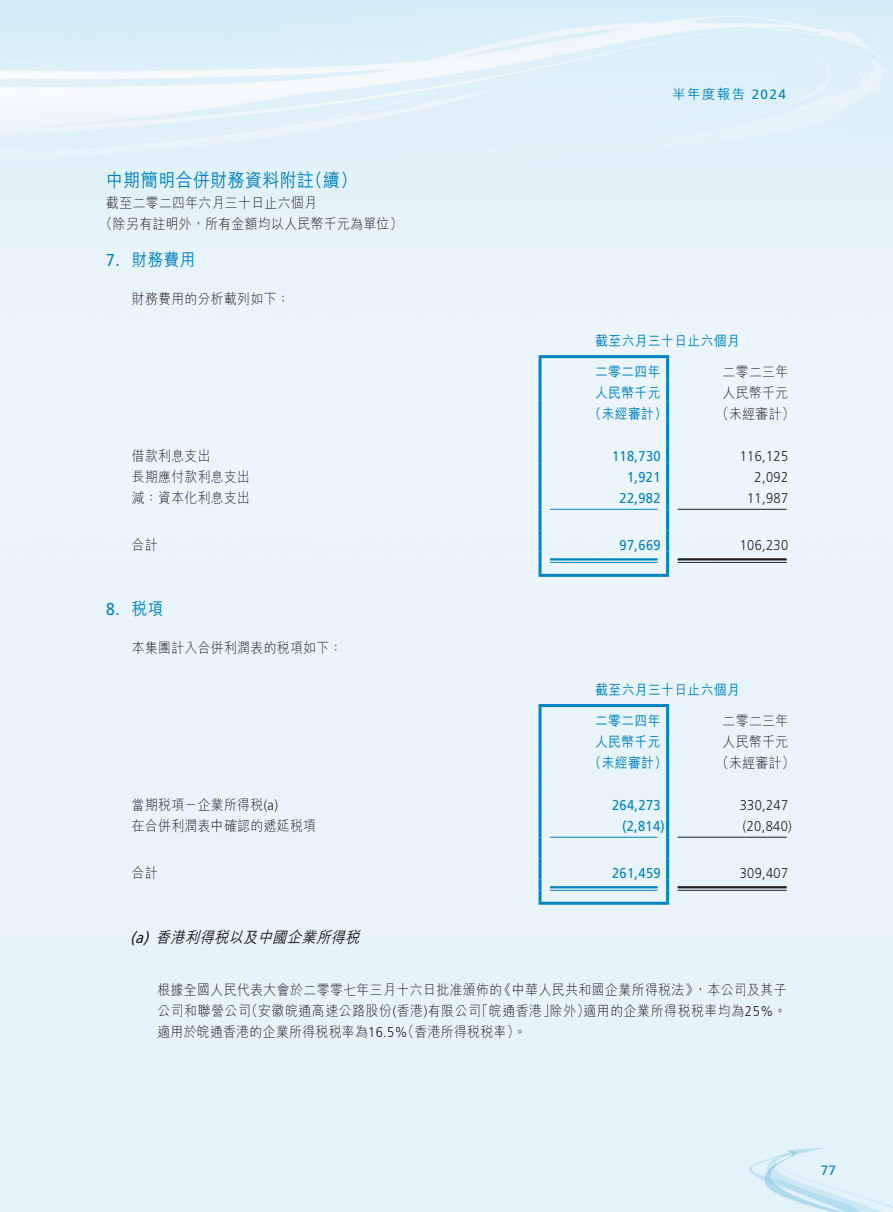
<style>
.page{position:relative;width:893px;height:1212px;background:#fff}
.page>*{position:absolute;margin:0;border:0;box-sizing:border-box;transform-origin:0 0}
.t1{font:500 18.75px "M Hei HK";letter-spacing:.03em;color:#0084c2;scale:.9 1}
.t2{font:500 17.25px "M Hei HK";color:#0084c2;scale:.9 1}
.t3{font:17.25px "Frutiger LT Std";color:#0084c2;scale:.9 1}
.t4{font:italic 500 15.75px "M Hei HK";color:#231f20;scale:.9 1}
.t5{font:300 14.25px/21px "M Hei HK";letter-spacing:.03em;color:#231f20;scale:.9 1}
.t6{font:500 14.25px/31px "M Hei HK";letter-spacing:.03em;color:#0084c2;scale:.9 1}
.t7{font:300 14.25px "Frutiger LT Std";letter-spacing:.03em;color:#231f20;scale:.9 1}
.t8{font:14.25px "Frutiger LT Std";letter-spacing:.03em;color:#0084c2;scale:.9 1}
.t9{font:500 13.5px "M Hei HK";letter-spacing:.1em;color:#0084c2}
.t10{font:13.5px "Frutiger LT Std";color:#0084c2}
.s1{font-family:"Frutiger LT Std";font-weight:400}
.s2{font-family:"M Hei HK";font-weight:500}
.s3{font-family:"Frutiger LT Std"}
</style>
<div class="page">
<svg style="left:538px;top:358px;width:4px;height:21px"></svg>
<hr style="left:538px;top:355px;width:131px;height:3px;background:#0084c2">
<hr style="left:666px;top:358px;width:3px;height:21px;background:#0084c2">
<svg style="left:538px;top:379px;width:4px;height:21px"></svg>
<svg style="left:538px;top:400px;width:4px;height:21px"></svg>
<svg style="left:538px;top:421px;width:4px;height:21px"></svg>
<svg style="left:538px;top:442px;width:4px;height:21px"></svg>
<svg style="left:538px;top:463px;width:4px;height:21px"></svg>
<hr style="left:666px;top:379px;width:3px;height:21px;background:#0084c2">
<hr style="left:666px;top:400px;width:3px;height:21px;background:#0084c2">
<hr style="left:666px;top:421px;width:3px;height:21px;background:#0084c2">
<hr style="left:666px;top:442px;width:3px;height:21px;background:#0084c2">
<hr style="left:666px;top:463px;width:3px;height:21px;background:#0084c2">
<svg style="left:538px;top:484px;width:4px;height:21px"></svg>
<hr style="left:666px;top:484px;width:3px;height:21px;background:#0084c2">
<svg style="left:538px;top:505px;width:4px;height:5px"></svg>
<svg style="left:666px;top:505px;width:3px;height:5px"></svg>
<svg style="left:538px;top:510px;width:4px;height:21px"></svg>
<hr style="left:666px;top:510px;width:3px;height:21px;background:#0084c2">
<svg style="left:538px;top:531px;width:4px;height:21px"></svg>
<hr style="left:666px;top:531px;width:3px;height:21px;background:#0084c2">
<svg style="left:538px;top:552px;width:4px;height:11px"></svg>
<svg style="left:538px;top:563px;width:4px;height:11px"></svg>
<hr style="left:538px;top:574px;width:131px;height:3px;background:#0084c2">
<svg style="left:666px;top:552px;width:3px;height:22px"></svg>
<hr style="left:550px;top:509px;width:108px;height:1px;background:#0084c2">
<hr style="left:678px;top:509px;width:109px;height:1px;background:#231f20">
<hr style="left:550px;top:558px;width:108px;height:2px;background:#0084c2">
<hr style="left:550px;top:562px;width:108px;height:1px;background:#0084c2">
<hr style="left:678px;top:558px;width:109px;height:2px;background:#231f20">
<hr style="left:678px;top:562px;width:109px;height:1px;background:#231f20">
<svg style="left:538px;top:707px;width:4px;height:21px"></svg>
<hr style="left:538px;top:704px;width:131px;height:3px;background:#0084c2">
<hr style="left:666px;top:707px;width:3px;height:21px;background:#0084c2">
<svg style="left:538px;top:728px;width:4px;height:21px"></svg>
<svg style="left:538px;top:749px;width:4px;height:21px"></svg>
<svg style="left:538px;top:770px;width:4px;height:21px"></svg>
<svg style="left:538px;top:791px;width:4px;height:21px"></svg>
<hr style="left:666px;top:728px;width:3px;height:21px;background:#0084c2">
<hr style="left:666px;top:749px;width:3px;height:21px;background:#0084c2">
<hr style="left:666px;top:770px;width:3px;height:21px;background:#0084c2">
<hr style="left:666px;top:791px;width:3px;height:21px;background:#0084c2">
<svg style="left:538px;top:812px;width:4px;height:21px"></svg>
<hr style="left:666px;top:812px;width:3px;height:21px;background:#0084c2">
<svg style="left:538px;top:833px;width:4px;height:4px"></svg>
<svg style="left:666px;top:833px;width:3px;height:4px"></svg>
<svg style="left:538px;top:837px;width:4px;height:21px"></svg>
<hr style="left:666px;top:837px;width:3px;height:21px;background:#0084c2">
<svg style="left:538px;top:858px;width:4px;height:21px"></svg>
<hr style="left:666px;top:858px;width:3px;height:21px;background:#0084c2">
<svg style="left:538px;top:879px;width:4px;height:12px"></svg>
<svg style="left:538px;top:891px;width:4px;height:11px"></svg>
<hr style="left:538px;top:902px;width:131px;height:3px;background:#0084c2">
<svg style="left:666px;top:879px;width:3px;height:23px"></svg>
<hr style="left:550px;top:837px;width:108px;height:1px;background:#0084c2">
<hr style="left:678px;top:837px;width:109px;height:1px;background:#231f20">
<hr style="left:550px;top:886px;width:108px;height:2px;background:#0084c2">
<hr style="left:550px;top:890px;width:108px;height:1px;background:#0084c2">
<hr style="left:678px;top:886px;width:109px;height:2px;background:#231f20">
<hr style="left:678px;top:890px;width:109px;height:1px;background:#231f20">
<h1 class="t1" style="left:106px;top:166px;width:280px">中期簡明合併財務資料附註（續）</h1>
<p class="t5" style="left:100px;top:192px;width:338px;text-indent:6px">截至二零二四年六月三十日止六個月<br>（除另有註明外，所有金額均以人民幣千元為單位）</p>
<p class="t2" style="left:106px;top:247px;width:100px"><span class="s1">7.</span> 財務費用</p>
<p class="t5" style="left:132px;top:288px;width:177px">財務費用的分析載列如下：</p>
<p class="t9" style="left:672px;top:84px;width:115px">半年度報告 <span class="s1">2024</span></p>
<p class="t6" style="left:595px;top:324px;width:162px">截至六月三十日止六個月二零二四年</p>
<p class="t5" style="left:723px;top:361px;width:74px">二零二三年</p>
<p class="t6" style="left:595px;top:376px;width:74px">人民幣千元</p>
<p class="t5" style="left:723px;top:382px;width:74px">人民幣千元</p>
<p class="t6" style="left:588px;top:397px;width:89px">（未經審計）</p>
<p class="t5" style="left:716px;top:403px;width:89px">（未經審計）</p>
<p class="t5" style="left:132px;top:445px;width:89px">借款利息支出</p>
<p class="t8" style="left:612px;top:448px;width:55px">118,730</p>
<p class="t7" style="left:740px;top:448px;width:55px">116,125</p>
<p class="t5" style="left:132px;top:466px;width:133px">長期應付款利息支出</p>
<p class="t8" style="left:627px;top:469px;width:39px">1,921</p>
<p class="t7" style="left:755px;top:469px;width:39px">2,092</p>
<p class="t5" style="left:132px;top:487px;width:133px">減：資本化利息支出</p>
<p class="t8" style="left:620px;top:490px;width:47px">22,982</p>
<p class="t7" style="left:747px;top:490px;width:47px">11,987</p>
<p class="t5" style="left:132px;top:534px;width:30px">合計</p>
<p class="t8" style="left:620px;top:536px;width:47px">97,669</p>
<p class="t7" style="left:740px;top:537px;width:55px">106,230</p>
<p class="t3" style="left:106px;top:599px;width:65px">8. <span class="s2">稅項</span></p>
<p class="t5" style="left:132px;top:637px;width:235px">本集團計入合併利潤表的稅項如下：</p>
<p class="t6" style="left:595px;top:673px;width:162px">截至六月三十日止六個月二零二四年</p>
<p class="t5" style="left:723px;top:710px;width:74px">二零二三年</p>
<p class="t6" style="left:595px;top:725px;width:74px">人民幣千元</p>
<p class="t5" style="left:723px;top:731px;width:74px">人民幣千元</p>
<p class="t6" style="left:588px;top:746px;width:89px">（未經審計）</p>
<p class="t5" style="left:716px;top:752px;width:89px">（未經審計）</p>
<p class="t5" style="left:132px;top:794px;width:164px">當期稅項－企業所得稅<span class="s3">(a)</span></p>
<p class="t8" style="left:612px;top:797px;width:55px">264,273</p>
<p class="t7" style="left:740px;top:797px;width:55px">330,247</p>
<p class="t5" style="left:132px;top:815px;width:206px">在合併利潤表中確認的遞延稅項</p>
<p class="t8" style="left:622px;top:818px;width:49px">(2,814)</p>
<p class="t7" style="left:743px;top:818px;width:56px">(20,840)</p>
<p class="t5" style="left:132px;top:861px;width:30px">合計</p>
<p class="t8" style="left:612px;top:864px;width:55px">261,459</p>
<p class="t7" style="left:740px;top:865px;width:55px">309,407</p>
<p class="t4" style="left:130px;top:926px;width:262px"><span class="s1">(a)</span> 香港利得稅以及中國企業所得稅</p>
<p class="t5" style="left:157px;top:978px;width:701px;text-align:justify">根據全國人民代表大會於二零零七年三月十六日批准頒佈的《中華人民共和國企業所得稅法》，本公司及其子公司和聯營公司（安徽皖通高速公路股份<span class="s3">(</span>香港<span class="s3">)</span>有限公司「皖通香港」除外）適用的企業所得稅稅率均為<span class="s3">25%</span>。適用於皖通香港的企業所得稅稅率為<span class="s3">16.5%</span>（香港所得稅稅率）。</p>
<p class="t10" style="left:821px;top:1163px;width:17px">77</p>
</div>
